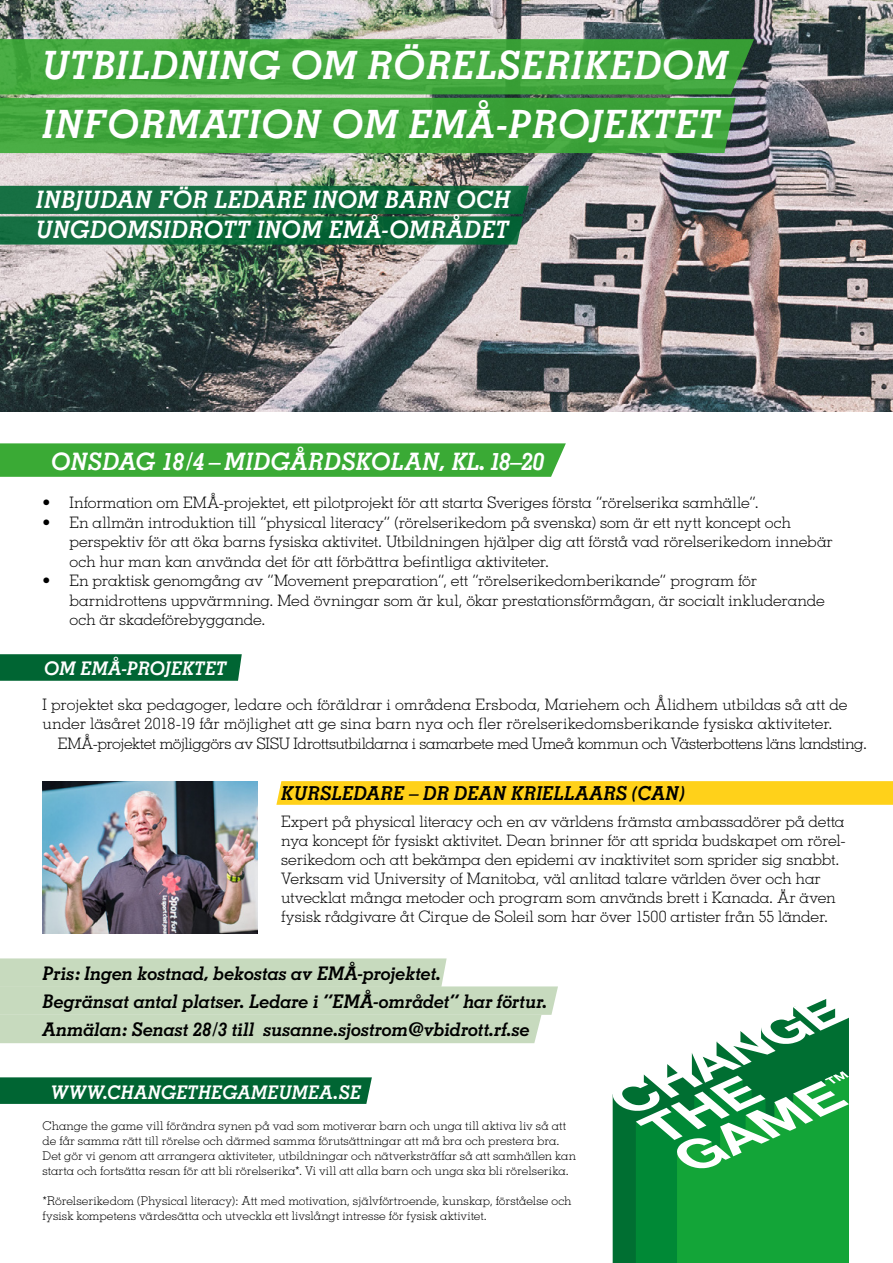
<style>
.page{position:relative;width:893px;height:1263px;background:#fff}
.page>*{position:absolute;margin:0;border:0;box-sizing:border-box;transform-origin:0 0}
.t1{font:italic 700 39px/59.7px "Memphis";color:#fff}
.t2{font:italic 700 24px/30px "Memphis";letter-spacing:-.01em;color:#fff}
.t3{font:italic 700 19.2px "Memphis";letter-spacing:-.015em;color:#000}
.t4{font:italic 700 18.75px/27.8px "Memphis";letter-spacing:-.025em;color:#000}
.t5{font:italic 700 18.75px "Memphis";letter-spacing:-.015em;color:#fff}
.t6{font:300 15.75px/18.9px "Memphis";letter-spacing:-.01em;color:#000}
.t7{font:300 15.75px "Memphis";letter-spacing:-.035em;color:#000}
.t8{font:300 12px/15px "Memphis";letter-spacing:.01em;color:#000}
</style>
<div class="page">
<img style="left:43px;top:781px;width:215px;height:152px">
<img style="left:0;top:0;width:893px;height:411px">
<svg style="left:0;top:39px;width:754px;height:114px;background:#46a542"></svg>
<svg style="left:613px;top:999px;width:236px;height:264px"></svg>
<svg style="left:0;top:443px;width:566px;height:34px;background:#3fac3a"></svg>
<svg style="left:0;top:1077px;width:372px;height:27px;background:#056837"></svg>
<svg style="left:0;top:654px;width:242px;height:27px;background:#066838"></svg>
<svg style="left:276px;top:781px;width:617px;height:24px;background:#ffd11e"></svg>
<svg style="left:0;top:186px;width:529px;height:59px;background:#196e43"></svg>
<svg style="left:0;top:958px;width:558px;height:85px;background:#cbddc3"></svg>
<h1 class="t1" style="left:43px;top:35px;width:688px">UTBILDNING OM RÖRELSERIKEDOM<br>INFORMATION OM EMÅ-PROJEKTET</h1>
<h2 class="t2" style="left:36px;top:185px;width:476px">INBJUDAN FÖR LEDARE INOM BARN OCH<br>UNGDOMSIDROTT INOM EMÅ-OMRÅDET</h2>
<h2 class="t2" style="left:51px;top:446px;width:495px">ONSDAG 18/4 – MIDGÅRDSKOLAN, KL. 18–20</h2>
<p class="t6" style="left:43px;top:493px;width:718px">• Information om EMÅ-projektet, ett pilotprojekt för att starta Sveriges första “rörelserika samhälle”.</p>
<p class="t6" style="left:70px;top:512px;width:765px;line-height:19.5px;text-indent:-27px">• En allmän introduktion till “physical literacy” (rörelserikedom på svenska) som är ett nytt koncept och perspektiv för att öka barns fysiska aktivitet. Utbildningen hjälper dig att förstå vad rörelserikedom innebär och hur man kan använda det för att förbättra befintliga aktiviteter.</p>
<p class="t6" style="left:70px;top:571px;width:757px;line-height:19.5px;text-indent:-27px">• En praktisk genomgång av ”Movement preparation”, ett ”rörelserikedomberikande” program för barnidrottens uppvärmning. Med övningar som är kul, ökar prestationsförmågan, är socialt inkluderande och är skadeförebyggande.</p>
<p class="t5" style="left:44px;top:657px;width:184px">OM EMÅ-PROJEKTET</p>
<p class="t6" style="left:43px;top:694px;width:807px">I projektet ska pedagoger, ledare och föräldrar i områdena Ersboda, Mariehem och Ålidhem utbildas så att de</p>
<p class="t6" style="left:43px;top:714px;width:791px">under läsåret 2018-19 får möjlighet att ge sina barn nya och fler rörelserikedomsberikande fysiska aktiviteter.</p>
<p class="t7" style="left:58px;top:733px;width:810px">EMÅ-projektet möjliggörs av SISU Idrottsutbildarna i samarbete med Umeå kommun och Västerbottens läns landsting.</p>
<p class="t3" style="left:281px;top:781px;width:405px">KURSLEDARE – DR DEAN KRIELLAARS (CAN)</p>
<p class="t6" style="left:281px;top:812px;width:566px">Expert på physical literacy och en av världens främsta ambassadörer på detta nya koncept för fysiskt aktivitet. Dean brinner för att sprida budskapet om rörel&shy;serikedom och att bekämpa den epidemi av inaktivitet som sprider sig snabbt.<br>Verksam vid University of Manitoba, väl anlitad talare världen över och har utvecklat många metoder och program som används brett i Kanada. Är även fysisk rådgivare åt Cirque de Soleil som har över 1500 artister från 55 länder.</p>
<p class="t4" style="left:43px;top:959px;width:507px">Pris: Ingen kostnad, bekostas av EMÅ-projektet.<br>Begränsat antal platser. Ledare i ”EMÅ-området” har förtur.<br>Anmälan: Senast 28/3 till susanne.sjostrom@vbidrott.rf.se</p>
<p class="t5" style="left:51px;top:1080px;width:312px">WWW.CHANGETHEGAMEUMEA.SE</p>
<p class="t8" style="left:43px;top:1118px;width:535px">Change the game vill förändra synen på vad som motiverar barn och unga till aktiva liv så att de får samma rätt till rörelse och därmed samma förutsättningar att må bra och prestera bra.<br>Det gör vi genom att arrangera aktiviteter, utbildningar och nätverksträffar så att samhällen kan starta och fortsätta resan för att bli rörelserika*. Vi vill att alla barn och unga ska bli rörelserika.</p>
<p class="t8" style="left:43px;top:1193px;width:531px">*Rörelserikedom (Physical literacy): Att med motivation, självförtroende, kunskap, förståelse och fysisk kompetens värdesätta och utveckla ett livslångt intresse för fysisk aktivitet.</p>
</div>
